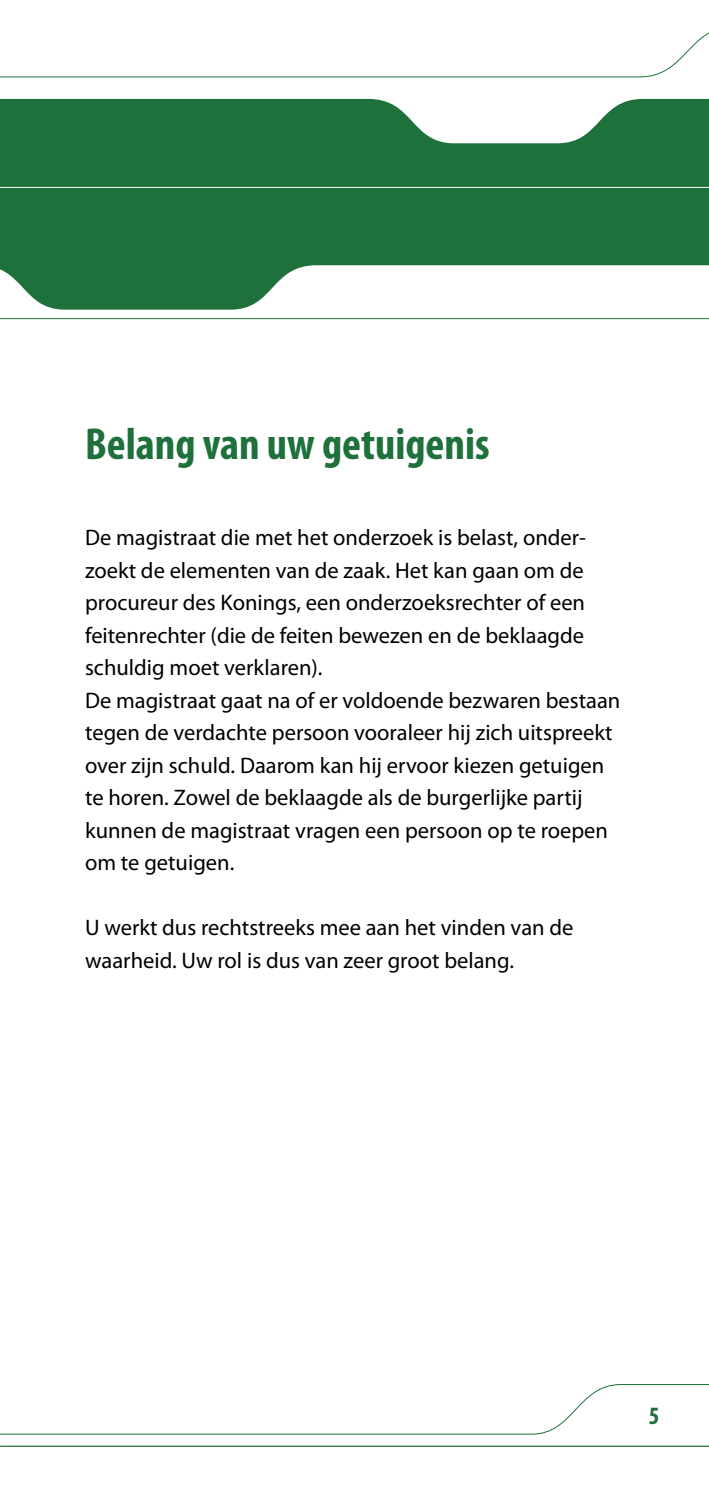
<style>
.page{position:relative;width:709px;height:1489px;background:#fff}
.page>*{position:absolute;margin:0;border:0;box-sizing:border-box;transform-origin:0 0}
.t1{font:700 condensed 45px "Myriad Pro";color:#1f713c}
.t2{font:700 condensed 25px "Myriad Pro";color:#1f713c}
.t3{font:22.5px/32.5px "Myriad Pro";color:#000}
</style>
<div class="page">
<svg style="left:0;top:1384px;width:709px;height:63px"></svg>
<hr style="left:0;top:1445px;width:709px;height:1px;background:#1f713c">
<svg style="left:0;top:32px;width:709px;height:46px"></svg>
<svg style="left:0;top:99px;width:709px;height:174px;background:#3a8253"></svg>
<div style="left:0;top:136px;width:709px;height:52px;background:#1f713c"></div>
<svg style="left:0;top:273px;width:709px;height:46px"></svg>
<h1 class="t1" style="left:85px;top:416px;width:406px">Belang van uw getuigenis</h1>
<p class="t3" style="left:85px;top:521px;width:537px">De magistraat die met het onderzoek is belast, onder&shy;zoekt de elementen van de zaak. Het kan gaan om de procureur des Konings, een onderzoeksrechter of een feitenrechter (die de feiten bewezen en de beklaagde schuldig moet verklaren).<br>De magistraat gaat na of er voldoende bezwaren bestaan tegen de verdachte persoon vooraleer hij zich uitspreekt over zijn schuld. Daarom kan hij ervoor kiezen getuigen te horen. Zowel de beklaagde als de burgerlijke partij kunnen de magistraat vragen een persoon op te roepen om te getuigen.</p>
<p class="t3" style="left:85px;top:911px;width:490px">U werkt dus rechtstreeks mee aan het vinden van de waarheid. Uw rol is dus van zeer groot belang.</p>
<p class="t2" style="left:648px;top:1400px;width:12px">5</p>
</div>
